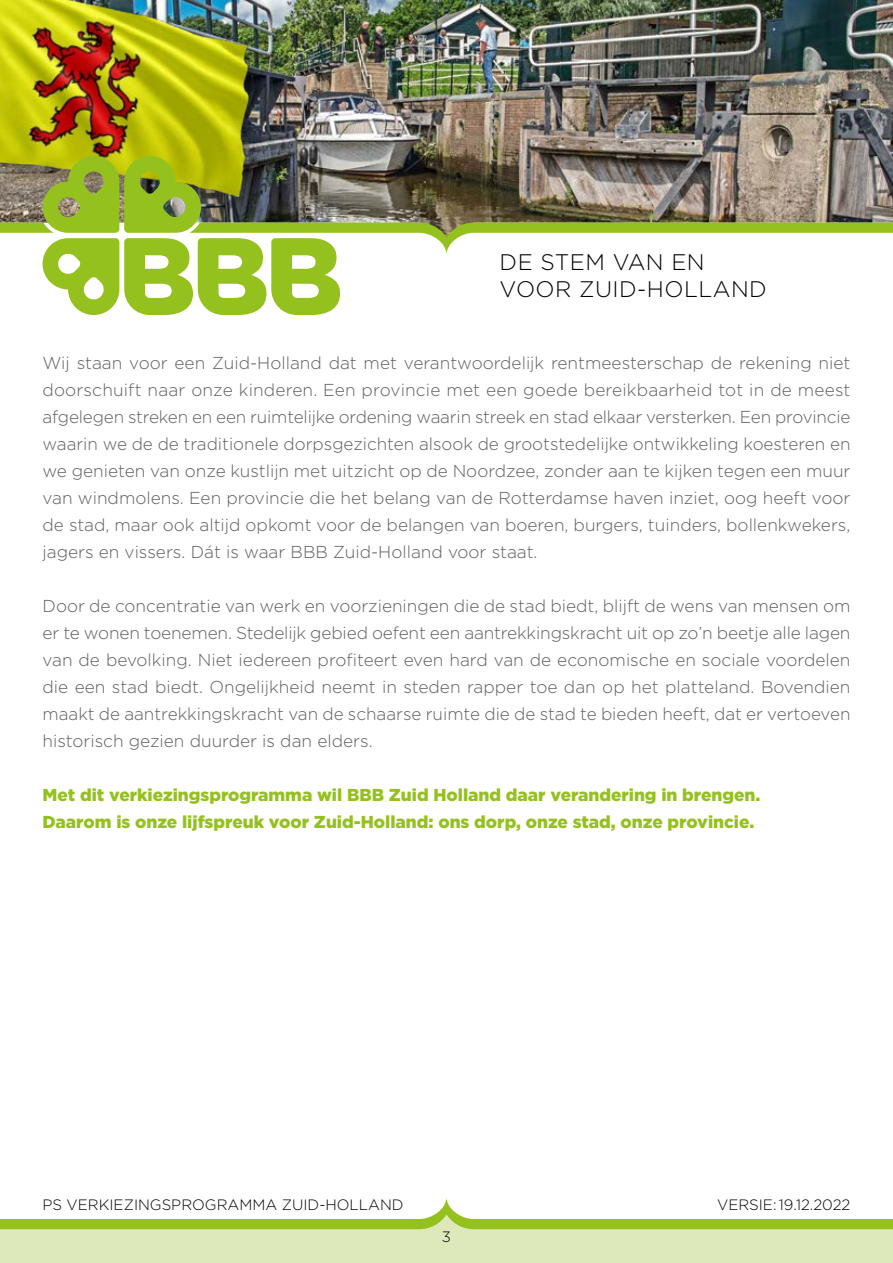
<style>
.page{position:relative;width:893px;height:1263px;background:#fff}
.page>*{position:absolute;margin:0;border:0;box-sizing:border-box;transform-origin:0 0}
.t1{font:300 22.5px/27px "Gotham";letter-spacing:.02em;color:#000}
.t2{font:300 17.25px/27px "Gotham";color:#5f5e5e;text-align:justify}
.t3{font:900 17.25px/27px "Gotham";color:#95c11f}
.t4{font:300 15px "Gotham";color:#000}
</style>
<div class="page">
<div style="left:0;top:1225px;width:893px;height:38px;background:#dee9bb"></div>
<img style="left:272px;top:0;width:621px;height:156px">
<img style="left:0;top:0;width:272px;height:156px">
<img style="left:0;top:156px;width:893px;height:159px">
<svg style="left:0;top:1198px;width:893px;height:32px"></svg>
<h1 class="t1" style="left:500px;top:248px;width:269px">DE STEM VAN EN<br>VOOR ZUID-HOLLAND</h1>
<p class="t2" style="left:43px;top:349px;width:809px">Wij staan voor een Zuid-Holland dat met verantwoordelijk rentmeesterschap de rekening niet doorschuift naar onze kinderen. Een provincie met een goede bereikbaarheid tot in de meest afgelegen streken en een ruimtelijke ordening waarin streek en stad elkaar versterken. Een provincie waarin we de de traditionele dorpsgezichten alsook de grootstedelijke ontwikkeling koesteren en we genieten van onze kustlijn met uitzicht op de Noordzee, zonder aan te kijken tegen een muur van windmolens. Een provincie die het belang van de Rotterdamse haven inziet, oog heeft voor de stad, maar ook altijd opkomt voor de belangen van boeren, burgers, tuinders, bollenkwekers, jagers en vissers. Dát is waar BBB Zuid-Holland voor staat.</p>
<p class="t2" style="left:43px;top:592px;width:809px">Door de concentratie van werk en voorzieningen die de stad biedt, blijft de wens van mensen om er te wonen toenemen. Stedelijk gebied oefent een aantrekkingskracht uit op zo’n beetje alle lagen van de bevolking. Niet iedereen profiteert even hard van de economische en sociale voordelen die een stad biedt. Ongelijkheid neemt in steden rapper toe dan op het platteland. Bovendien maakt de aantrekkingskracht van de schaarse ruimte die de stad te bieden heeft, dat er vertoeven historisch gezien duurder is dan elders.</p>
<p class="t3" style="left:43px;top:781px;width:719px">Met dit verkiezingsprogramma wil BBB Zuid Holland daar verandering in brengen.<br>Daarom is onze lijfspreuk voor Zuid-Holland: ons dorp, onze stad, onze provincie.</p>
<p class="t4" style="left:43px;top:1196px;width:363px">PS VERKIEZINGSPROGRAMMA ZUID-HOLLAND</p>
<p class="t4" style="left:442px;top:1229px;width:11px">3</p>
<p class="t4" style="left:717px;top:1196px;width:135px">VERSIE: 19.12.2022</p>
</div>
